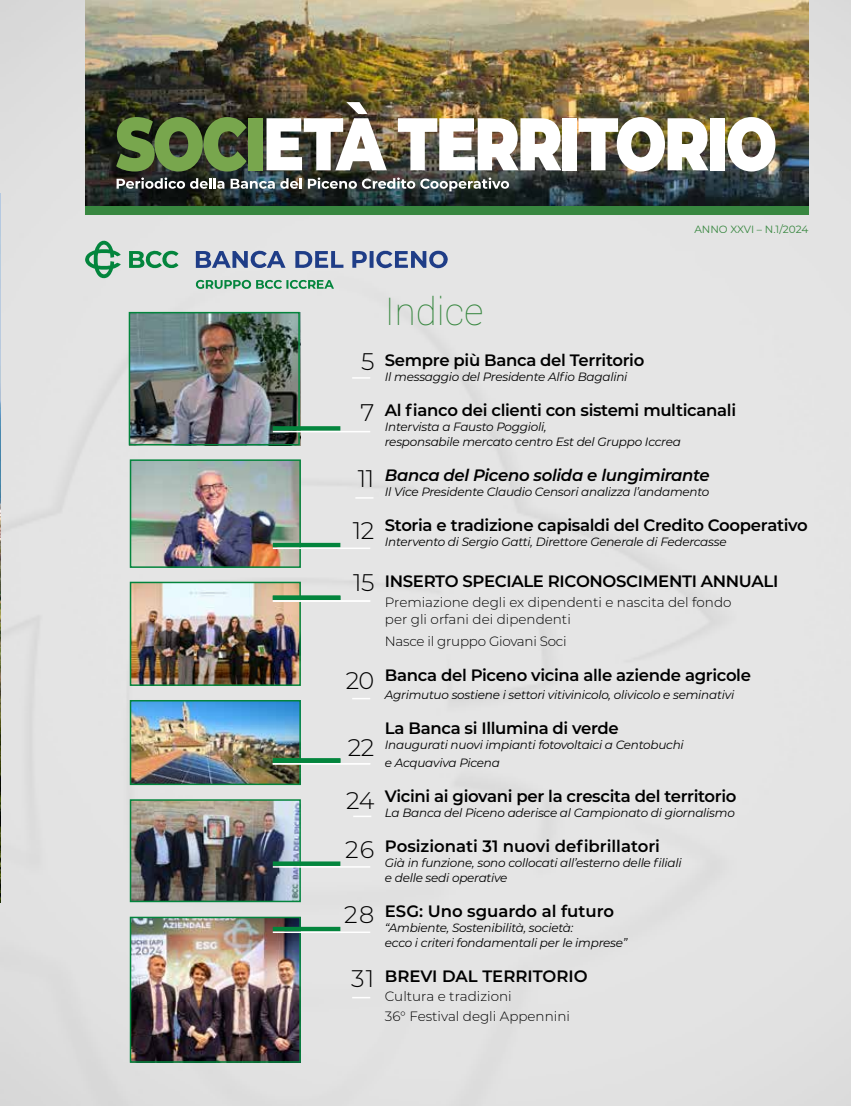
<style>
.page{position:relative;width:851px;height:1106px;background:#fff}
.page>*{position:absolute;margin:0;border:0;box-sizing:border-box;transform-origin:0 0}
.t1{font:100 38.4px "Roboto";color:#388740}
.t2{font:300 24px/51.8px "Montserrat";letter-spacing:-.02em;color:#000}
.t3{font:600 16.5px "Montserrat";letter-spacing:-.02em;color:#000}
.t4{font:600 16.5px "Montserrat";color:#000}
.t5{font:italic 600 16.5px "Montserrat";letter-spacing:-.02em;color:#000}
.t6{font:300 13.5px/16.8px "Montserrat";color:#000}
.t7{font:300 13.5px "Montserrat";letter-spacing:-.02em;color:#000}
.t8{font:italic 12px/15px "Montserrat";letter-spacing:-.02em;color:#000}
.t9{font:10.5px "Montserrat";letter-spacing:-.005em;color:#388740}
</style>
<div class="page">
<div style="left:0;top:0;width:850px;height:1106px;background:#e4e4e4"></div>
<img style="left:0;top:193px;width:1px;height:709px">
<img style="left:132px;top:313px;width:169px;height:132px">
<div style="left:129px;top:312px;width:171px;height:133px;border:2px solid #03853d"></div>
<img style="left:133px;top:462px;width:165px;height:103px">
<div style="left:130px;top:459px;width:171px;height:109px;border:2px solid #03853d"></div>
<img style="left:133px;top:584px;width:165px;height:99px">
<div style="left:130px;top:581px;width:171px;height:105px;border:2px solid #03853d"></div>
<img style="left:133px;top:703px;width:165px;height:79px">
<div style="left:130px;top:700px;width:171px;height:85px;border:2px solid #03853d"></div>
<img style="left:133px;top:802px;width:165px;height:97px">
<div style="left:130px;top:799px;width:171px;height:103px;border:2px solid #03853d"></div>
<img style="left:133px;top:919px;width:165px;height:140px">
<div style="left:130px;top:916px;width:171px;height:146px;border:2px solid #03853d"></div>
<div style="left:273px;top:426px;width:67px;height:5px;background:#03853d"></div>
<hr style="left:273px;top:543px;width:67px;height:4px;background:#03853d">
<div style="left:273px;top:861px;width:67px;height:5px;background:#03853d"></div>
<div style="left:273px;top:926px;width:67px;height:5px;background:#03853d"></div>
<div style="left:273px;top:595px;width:67px;height:5px;background:#03853d"></div>
<div style="left:273px;top:758px;width:67px;height:5px;background:#03853d"></div>
<svg style="left:84px;top:240px;width:37px;height:39px"></svg>
<svg style="left:129px;top:250px;width:49px;height:19px"></svg>
<svg style="left:196px;top:250px;width:89px;height:19px;background:#8b98ba"></svg>
<svg style="left:295px;top:251px;width:48px;height:18px"></svg>
<svg style="left:352px;top:250px;width:16px;height:18px"></svg>
<svg style="left:369px;top:251px;width:4px;height:17px"></svg>
<svg style="left:375px;top:250px;width:73px;height:19px"></svg>
<svg style="left:196px;top:280px;width:138px;height:9px"></svg>
<hr style="left:273px;top:431px;width:97px;height:1px;background:#fff">
<hr style="left:273px;top:547px;width:97px;height:2px;background:#fff">
<hr style="left:273px;top:866px;width:97px;height:1px;background:#fff">
<hr style="left:273px;top:931px;width:97px;height:2px;background:#fff">
<hr style="left:273px;top:600px;width:97px;height:2px;background:#fff">
<hr style="left:273px;top:763px;width:97px;height:1px;background:#fff">
<svg style="left:352px;top:377px;width:18px;height:2px"></svg>
<svg style="left:355px;top:497px;width:18px;height:1px"></svg>
<svg style="left:352px;top:698px;width:18px;height:1px"></svg>
<svg style="left:353px;top:815px;width:18px;height:2px"></svg>
<svg style="left:352px;top:996px;width:18px;height:2px"></svg>
<img style="left:85px;top:0;width:723px;height:206px">
<svg style="left:116px;top:117px;width:130px;height:54px;background:#59773c"></svg>
<div style="left:248px;top:118px;width:14px;height:52px;background:#78a64d"></div>
<img style="left:266px;top:102px;width:121px;height:68px">
<img style="left:398px;top:118px;width:163px;height:52px">
<div style="left:562px;top:118px;width:14px;height:52px;background:#fff"></div>
<img style="left:578px;top:117px;width:130px;height:54px">
<div style="left:710px;top:118px;width:14px;height:52px;background:#fff"></div>
<svg style="left:727px;top:117px;width:48px;height:54px"></svg>
<svg style="left:116px;top:177px;width:108px;height:12px"></svg>
<svg style="left:230px;top:178px;width:71px;height:11px"></svg>
<svg style="left:308px;top:177px;width:201px;height:14px"></svg>
<div style="left:85px;top:206px;width:723px;height:9px;background:#388740"></div>
<p class="t9" style="left:694px;top:222px;width:116px">ANNO XXVI – N.1/2024</p>
<h2 class="t2" style="left:360px;top:335px;width:15px;line-height:51px">5<br>7</h2>
<h2 class="t2" style="left:353px;top:452px;width:23px;text-align:justify">11<br>12<br>15</h2>
<h2 class="t2" style="left:345px;top:653px;width:30px">20</h2>
<h2 class="t2" style="left:346px;top:720px;width:30px;line-height:52.5px">22<br>24</h2>
<h2 class="t2" style="left:345px;top:823px;width:31px">26</h2>
<h2 class="t2" style="left:344px;top:887px;width:32px">28</h2>
<h2 class="t2" style="left:351px;top:952px;width:25px">31</h2>
<h1 class="t1" style="left:385px;top:285px;width:100px">Indice</h1>
<h3 class="t3" style="left:385px;top:349px;width:261px">Sempre più Banca del Territorio</h3>
<p class="t8" style="left:385px;top:369px;width:244px">Il messaggio del Presidente Alfio Bagalini</p>
<h3 class="t3" style="left:385px;top:398px;width:352px">Al fianco dei clienti con sistemi multicanali</h3>
<p class="t8" style="left:385px;top:419px;width:297px">Intervista a Fausto Poggioli,<br>responsabile mercato centro Est del Gruppo Iccrea</p>
<h3 class="t5" style="left:385px;top:463px;width:326px">Banca del Piceno solida e lungimirante</h3>
<p class="t8" style="left:385px;top:484px;width:326px">Il Vice Presidente Claudio Censori analizza l’andamento</p>
<h3 class="t3" style="left:385px;top:513px;width:424px">Storia e tradizione capisaldi del Credito Cooperativo</h3>
<p class="t8" style="left:385px;top:534px;width:343px">Intervento di Sergio Gatti, Direttore Generale di Federcasse</p>
<h3 class="t3" style="left:385px;top:569px;width:395px">INSERTO SPECIALE RICONOSCIMENTI ANNUALI</h3>
<p class="t6" style="left:385px;top:593px;width:348px">Premiazione degli ex dipendenti e nascita del fondo per gli orfani dei dipendenti</p>
<p class="t7" style="left:385px;top:632px;width:183px">Nasce il gruppo Giovani Soci</p>
<h3 class="t3" style="left:385px;top:663px;width:367px">Banca del Piceno vicina alle aziende agricole</h3>
<p class="t8" style="left:385px;top:687px;width:351px">Agrimutuo sostiene i settori vitivinicolo, olivicolo e seminativi</p>
<h3 class="t3" style="left:385px;top:716px;width:235px">La Banca si Illumina di verde</h3>
<p class="t8" style="left:385px;top:735px;width:300px;line-height:18px">Inaugurati nuovi impianti fotovoltaici a Centobuchi e Acquaviva Picena</p>
<h3 class="t3" style="left:385px;top:784px;width:353px">Vicini ai giovani per la crescita del territorio</h3>
<p class="t8" style="left:385px;top:804px;width:351px">La Banca del Piceno aderisce al Campionato di giornalismo</p>
<h3 class="t4" style="left:385px;top:834px;width:276px">Posizionati 31 nuovi defibrillatori</h3>
<p class="t8" style="left:385px;top:854px;width:298px">Già in funzione, sono collocati all’esterno delle filiali e delle sedi operative</p>
<h3 class="t4" style="left:385px;top:899px;width:231px">ESG: Uno sguardo al futuro</h3>
<p class="t8" style="left:385px;top:919px;width:244px">“Ambiente, Sostenibilità, società:<br>ecco i criteri fondamentali per le imprese”</p>
<h3 class="t4" style="left:385px;top:964px;width:204px">BREVI DAL TERRITORIO</h3>
<p class="t6" style="left:385px;top:986px;width:186px;line-height:19.8px">Cultura e tradizioni<br>36° Festival degli Appennini</p>
</div>
